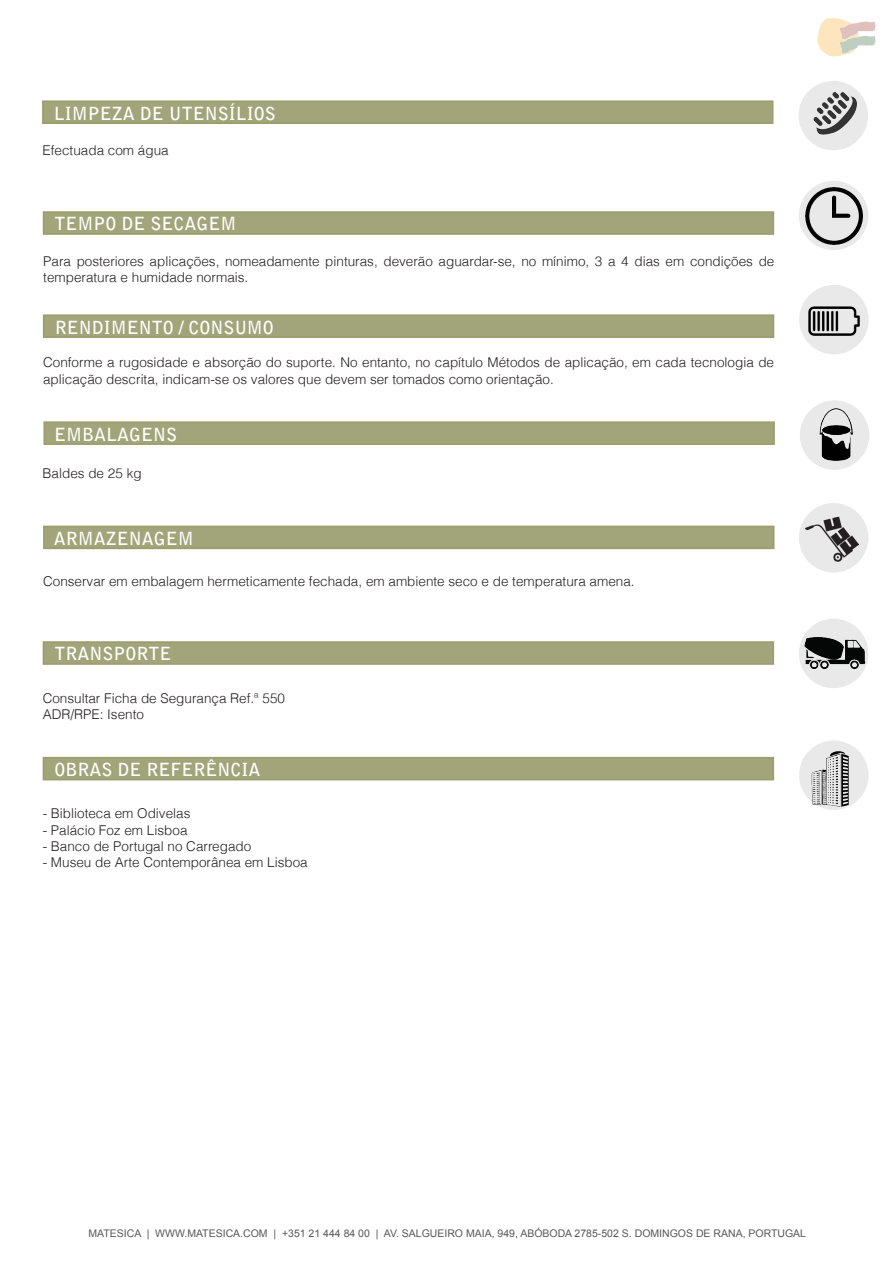
<style>
.page{position:relative;width:893px;height:1263px;background:#fff}
.page>*{position:absolute;margin:0;border:0;box-sizing:border-box;transform-origin:0 0}
.t1{font:700 18px "Bell Gothic Std";color:#fff}
.t2{font:300 13.5px/16.2px "Helvetica";color:#231f20}
.t3{font:10.5px "Arial";color:#57585a}
</style>
<div class="page">
<svg style="left:817px;top:18px;width:59px;height:39px"></svg>
<div style="left:800px;top:504px;width:68px;height:68px;background:#e9e9e9;border-radius:50%"></div>
<div style="left:799px;top:503px;width:69px;height:69px;border:2px solid #231f20;border-radius:50%"></div>
<img style="left:806px;top:512px;width:52px;height:53px">
<div style="left:800px;top:619px;width:68px;height:68px;background:#e9e9e9;border-radius:50%"></div>
<div style="left:799px;top:619px;width:69px;height:69px;border:2px solid #231f20;border-radius:50%"></div>
<img style="left:799px;top:632px;width:69px;height:45px">
<div style="left:800px;top:401px;width:69px;height:68px;background:#e9e9e9;border-radius:50%"></div>
<div style="left:800px;top:400px;width:69px;height:70px;border:2px solid #231f20;border-radius:50%"></div>
<img style="left:807px;top:405px;width:54px;height:58px">
<div style="left:800px;top:286px;width:68px;height:68px;background:#e9e9e9;border-radius:50%"></div>
<div style="left:799px;top:285px;width:70px;height:69px;border:2px solid #231f20;border-radius:50%"></div>
<img style="left:806px;top:293px;width:55px;height:55px">
<img style="left:799px;top:184px;width:65px;height:64px">
<svg style="left:799px;top:181px;width:68px;height:68px;background:#b1b1b1"></svg>
<div style="left:799px;top:181px;width:69px;height:69px;border:2px solid #231f20;border-radius:50%"></div>
<div style="left:800px;top:741px;width:68px;height:68px;background:#e9e9e9;border-radius:50%"></div>
<div style="left:799px;top:740px;width:70px;height:70px;border:2px solid #231f20;border-radius:50%"></div>
<img style="left:807px;top:741px;width:48px;height:69px">
<div style="left:799px;top:82px;width:68px;height:68px;background:#e9e9e9;border-radius:50%"></div>
<div style="left:798px;top:81px;width:70px;height:69px;border:2px solid #231f20;border-radius:50%"></div>
<img style="left:807px;top:91px;width:52px;height:49px">
<div style="left:43px;top:526px;width:731px;height:23px;background:#a2a479;border:2px solid #9b9d6d"></div>
<div style="left:43px;top:641px;width:731px;height:24px;background:#a2a479;border:2px solid #9b9d6d"></div>
<div style="left:43px;top:757px;width:731px;height:23px;background:#a2a479;border:2px solid #9b9d6d"></div>
<div style="left:43px;top:421px;width:732px;height:24px;background:#a2a479;border:2px solid #9b9d6d"></div>
<div style="left:43px;top:314px;width:731px;height:24px;background:#a2a479;border:2px solid #9b9d6d"></div>
<div style="left:43px;top:211px;width:731px;height:24px;background:#a2a479;border:2px solid #9b9d6d"></div>
<div style="left:42px;top:100px;width:731px;height:24px;background:#a2a479;border:2px solid #9b9d6d"></div>
<p class="t1" style="left:54px;top:102px;width:223px">LIMPEZA DE UTENSÍLIOS</p>
<p class="t2" style="left:43px;top:141px;width:128px">Efectuada com água</p>
<p class="t1" style="left:55px;top:213px;width:183px">TEMPO DE SECAGEM</p>
<p class="t2" style="left:43px;top:252px;width:733px">Para posteriores aplicações, nomeadamente pinturas, deverão aguardar-se, no mínimo, 3 a 4 dias em condições de temperatura e humidade normais.</p>
<p class="t1" style="left:55px;top:316px;width:221px">RENDIMENTO / CONSUMO</p>
<p class="t2" style="left:43px;top:354px;width:732px">Conforme a rugosidade e absorção do suporte. No entanto, no capítulo Métodos de aplicação, em cada tecnologia de aplicação descrita, indicam-se os valores que devem ser tomados como orientação.</p>
<p class="t1" style="left:54px;top:423px;width:125px">EMBALAGENS</p>
<p class="t2" style="left:43px;top:465px;width:101px">Baldes de 25 kg</p>
<p class="t1" style="left:54px;top:527px;width:142px">ARMAZENAGEM</p>
<p class="t2" style="left:43px;top:572px;width:593px">Conservar em embalagem hermeticamente fechada, em ambiente seco e de temperatura amena.</p>
<p class="t1" style="left:55px;top:643px;width:119px">TRANSPORTE</p>
<p class="t2" style="left:43px;top:689px;width:244px">Consultar Ficha de Segurança Ref.ª 550</p>
<p class="t2" style="left:43px;top:705px;width:103px">ADR/RPE: Isento</p>
<p class="t1" style="left:55px;top:759px;width:207px">OBRAS DE REFERÊNCIA</p>
<p class="t2" style="left:43px;top:805px;width:149px">- Biblioteca em Odivelas</p>
<p class="t2" style="left:43px;top:821px;width:146px">- Palácio Foz em Lisboa</p>
<p class="t2" style="left:43px;top:837px;width:210px">- Banco de Portugal no Carregado</p>
<p class="t2" style="left:43px;top:853px;width:267px">- Museu de Arte Contemporânea em Lisboa</p>
<p class="t3" style="left:89px;top:1226px;width:719px">MATESICA | WWW.MATESICA.COM | +351 21 444 84 00 | AV. SALGUEIRO MAIA, 949, ABÓBODA 2785-502 S. DOMINGOS DE RANA, PORTUGAL</p>
</div>
